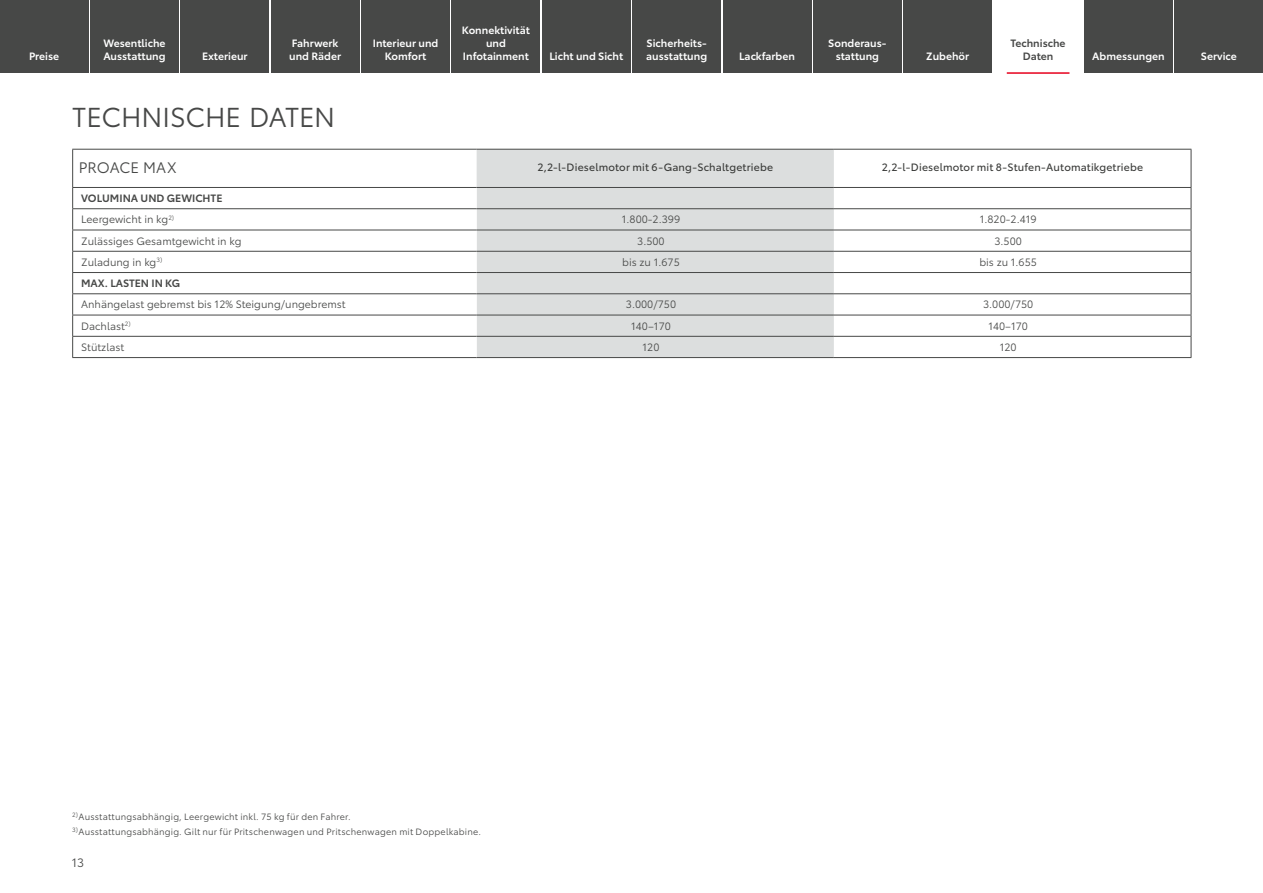
<style>
.page{position:relative;width:1263px;height:893px;background:#fff}
.page>*{position:absolute;margin:0;border:0;box-sizing:border-box;transform-origin:0 0}
.t1{font:27px "Toyota Type";letter-spacing:-.005em;color:#474847}
._1_Kopfzeile_Links{font:15px "Toyota Type";letter-spacing:.005em;color:#474847}
.t2{font:12px "Toyota Type";color:#474847}
.t3{font:600 10.5px/12.6px "Toyota Type";color:#fff}
._1_Inhalt_mittig_PREIS{font:10.5px "Toyota Type";color:#474847}
._1_Kopfzeile_mittig_b{font:10.5px "Toyota Type";letter-spacing:.015em;color:#383937}
._1_Inhalt_GREP{font:10.5px "Toyota Type";color:#474847}
._1_Inhalt_links{font:10.5px "Toyota Type";color:#474847}
._1_Inhalt_Versal_links_b{font:600 10.5px "Toyota Type";color:#474847}
._1_Fußzeilen{font:9px "Toyota Type";letter-spacing:.02em;color:#474847}
</style>
<div class="page">
<div style="left:477px;top:150px;width:357px;height:207px;background:#dcdede"></div>
<svg style="left:73px;top:188px;width:404px;height:169px"></svg>
<hr style="left:1191px;top:150px;width:1px;height:37px;background:#474847">
<svg style="left:1191px;top:188px;width:1px;height:169px"></svg>
<hr style="left:72px;top:149px;width:405px;height:1px;background:#474847">
<hr style="left:72px;top:150px;width:1px;height:37px;background:#474847">
<hr style="left:477px;top:149px;width:357px;height:1px;background:#474847">
<hr style="left:834px;top:149px;width:357px;height:1px;background:#474847">
<hr style="left:72px;top:187px;width:405px;height:1px;background:#474847">
<hr style="left:477px;top:187px;width:357px;height:1px;background:#474847">
<hr style="left:834px;top:187px;width:357px;height:1px;background:#474847">
<hr style="left:72px;top:208px;width:405px;height:1px;background:#474847">
<hr style="left:477px;top:208px;width:357px;height:1px;background:#474847">
<hr style="left:834px;top:208px;width:357px;height:1px;background:#474847">
<hr style="left:72px;top:230px;width:405px;height:1px;background:#474847">
<hr style="left:477px;top:230px;width:357px;height:1px;background:#474847">
<hr style="left:834px;top:230px;width:357px;height:1px;background:#474847">
<hr style="left:72px;top:251px;width:405px;height:1px;background:#474847">
<hr style="left:477px;top:251px;width:357px;height:1px;background:#474847">
<hr style="left:834px;top:251px;width:357px;height:1px;background:#474847">
<hr style="left:72px;top:272px;width:405px;height:1px;background:#474847">
<hr style="left:477px;top:272px;width:357px;height:1px;background:#474847">
<hr style="left:834px;top:272px;width:357px;height:1px;background:#474847">
<hr style="left:72px;top:293px;width:405px;height:1px;background:#474847">
<hr style="left:477px;top:293px;width:357px;height:1px;background:#474847">
<hr style="left:834px;top:293px;width:357px;height:1px;background:#474847">
<hr style="left:72px;top:315px;width:405px;height:1px;background:#474847">
<hr style="left:477px;top:315px;width:357px;height:1px;background:#474847">
<hr style="left:834px;top:315px;width:357px;height:1px;background:#474847">
<hr style="left:72px;top:336px;width:405px;height:1px;background:#474847">
<svg style="left:72px;top:188px;width:1px;height:169px"></svg>
<hr style="left:477px;top:336px;width:357px;height:1px;background:#474847">
<hr style="left:834px;top:336px;width:357px;height:1px;background:#474847">
<hr style="left:72px;top:357px;width:405px;height:1px;background:#474847">
<hr style="left:477px;top:357px;width:357px;height:1px;background:#474847">
<hr style="left:834px;top:357px;width:357px;height:1px;background:#474847">
<div style="left:0;top:0;width:88px;height:72px;background:#474847"></div>
<div style="left:90px;top:0;width:89px;height:72px;background:#474847"></div>
<div style="left:181px;top:0;width:88px;height:72px;background:#474847"></div>
<div style="left:271px;top:0;width:88px;height:72px;background:#474847"></div>
<div style="left:361px;top:0;width:89px;height:72px;background:#474847"></div>
<div style="left:452px;top:0;width:88px;height:72px;background:#474847"></div>
<div style="left:632px;top:0;width:89px;height:72px;background:#474847"></div>
<div style="left:723px;top:0;width:88px;height:72px;background:#474847"></div>
<div style="left:813px;top:0;width:88px;height:72px;background:#474847"></div>
<div style="left:904px;top:0;width:88px;height:72px;background:#474847"></div>
<hr style="left:1007px;top:72px;width:62px;height:2px;background:#e7001d">
<div style="left:1084px;top:0;width:88px;height:72px;background:#474847"></div>
<div style="left:1175px;top:0;width:88px;height:72px;background:#474847"></div>
<div style="left:542px;top:0;width:88px;height:72px;background:#474847"></div>
<p class="t3" style="left:29px;top:49px;width:32px">Preise</p>
<p class="t3" style="left:103px;top:36px;width:64px">Wesentliche<br>Ausstattung</p>
<p class="t3" style="left:202px;top:49px;width:47px">Exterieur</p>
<p class="t3" style="left:289px;top:36px;width:53px">Fahrwerk und Räder</p>
<p class="t3" style="left:373px;top:36px;width:67px;text-align:center">Interieur und<br>Komfort</p>
<p class="t3" style="left:462px;top:23px;width:69px;text-align:center">Konnektivität und<br>Infotainment</p>
<p class="t3" style="left:646px;top:36px;width:63px">Sicherheits&shy;ausstattung</p>
<p class="t3" style="left:828px;top:36px;width:59px;text-align:center">Sonderaus&shy;stattung</p>
<p class="_1_Inhalt_Versal_links_b" style="left:1011px;top:35px;width:56px">Technische</p>
<p class="t3" style="left:739px;top:49px;width:57px">Lackfarben</p>
<p class="t3" style="left:549px;top:49px;width:75px">Licht und Sicht</p>
<p class="_1_Inhalt_Versal_links_b" style="left:1023px;top:48px;width:32px">Daten</p>
<p class="t3" style="left:1092px;top:49px;width:74px">Abmessungen</p>
<p class="t3" style="left:1201px;top:49px;width:37px">Service</p>
<p class="t3" style="left:926px;top:49px;width:44px">Zubehör</p>
<h1 class="t1" style="left:72px;top:97px;width:264px">TECHNISCHE DATEN</h1>
<p class="_1_Kopfzeile_Links" style="left:79px;top:156px;width:100px">PROACE MAX</p>
<p class="_1_Kopfzeile_mittig_b" style="left:537px;top:159px;width:237px">2,2-l-Dieselmotor mit 6-Gang-Schaltgetriebe</p>
<p class="_1_Kopfzeile_mittig_b" style="left:882px;top:159px;width:263px">2,2-l-Dieselmotor mit 8-Stufen-Automatikgetriebe</p>
<p class="_1_Inhalt_Versal_links_b" style="left:81px;top:190px;width:143px">VOLUMINA UND GEWICHTE</p>
<p class="_1_Inhalt_GREP" style="left:81px;top:212px;width:94px">Leergewicht in kg<sup>2)</sup></p>
<p class="_1_Inhalt_mittig_PREIS" style="left:622px;top:212px;width:60px">1.800-2.399</p>
<p class="_1_Inhalt_mittig_PREIS" style="left:980px;top:212px;width:58px">1.820-2.419</p>
<p class="_1_Inhalt_GREP" style="left:81px;top:233px;width:162px">Zulässiges Gesamtgewicht in kg</p>
<p class="_1_Inhalt_mittig_PREIS" style="left:637px;top:233px;width:29px">3.500</p>
<p class="_1_Inhalt_mittig_PREIS" style="left:994px;top:233px;width:29px">3.500</p>
<p class="_1_Inhalt_GREP" style="left:81px;top:254px;width:82px">Zuladung in kg<sup>3)</sup></p>
<p class="_1_Inhalt_mittig_PREIS" style="left:622px;top:254px;width:59px">bis zu 1.675</p>
<p class="_1_Inhalt_mittig_PREIS" style="left:979px;top:254px;width:59px">bis zu 1.655</p>
<p class="_1_Inhalt_Versal_links_b" style="left:81px;top:275px;width:101px">MAX. LASTEN IN KG</p>
<p class="_1_Inhalt_links" style="left:81px;top:297px;width:266px">Anhängelast gebremst bis 12% Steigung/ungebremst</p>
<p class="_1_Inhalt_mittig_PREIS" style="left:626px;top:297px;width:52px">3.000/750</p>
<p class="_1_Inhalt_mittig_PREIS" style="left:983px;top:297px;width:52px">3.000/750</p>
<p class="_1_Inhalt_GREP" style="left:81px;top:318px;width:51px">Dachlast<sup>2)</sup></p>
<p class="_1_Inhalt_mittig_PREIS" style="left:631px;top:318px;width:41px">140–170</p>
<p class="_1_Inhalt_mittig_PREIS" style="left:988px;top:318px;width:41px">140–170</p>
<p class="_1_Inhalt_links" style="left:81px;top:339px;width:45px">Stützlast</p>
<p class="_1_Inhalt_mittig_PREIS" style="left:642px;top:339px;width:18px">120</p>
<p class="_1_Inhalt_mittig_PREIS" style="left:1000px;top:339px;width:18px">120</p>
<p class="_1_Fußzeilen" style="left:72px;top:811px;width:280px"><sup>2)</sup>Ausstattungsabhängig, Leergewicht inkl. 75 kg für den Fahrer.</p>
<p class="_1_Fußzeilen" style="left:72px;top:825px;width:410px"><sup>3)</sup>Ausstattungsabhängig. Gilt nur für Pritschenwagen und Pritschenwagen mit Doppelkabine.</p>
<p class="t2" style="left:72px;top:854px;width:14px">13</p>
</div>
